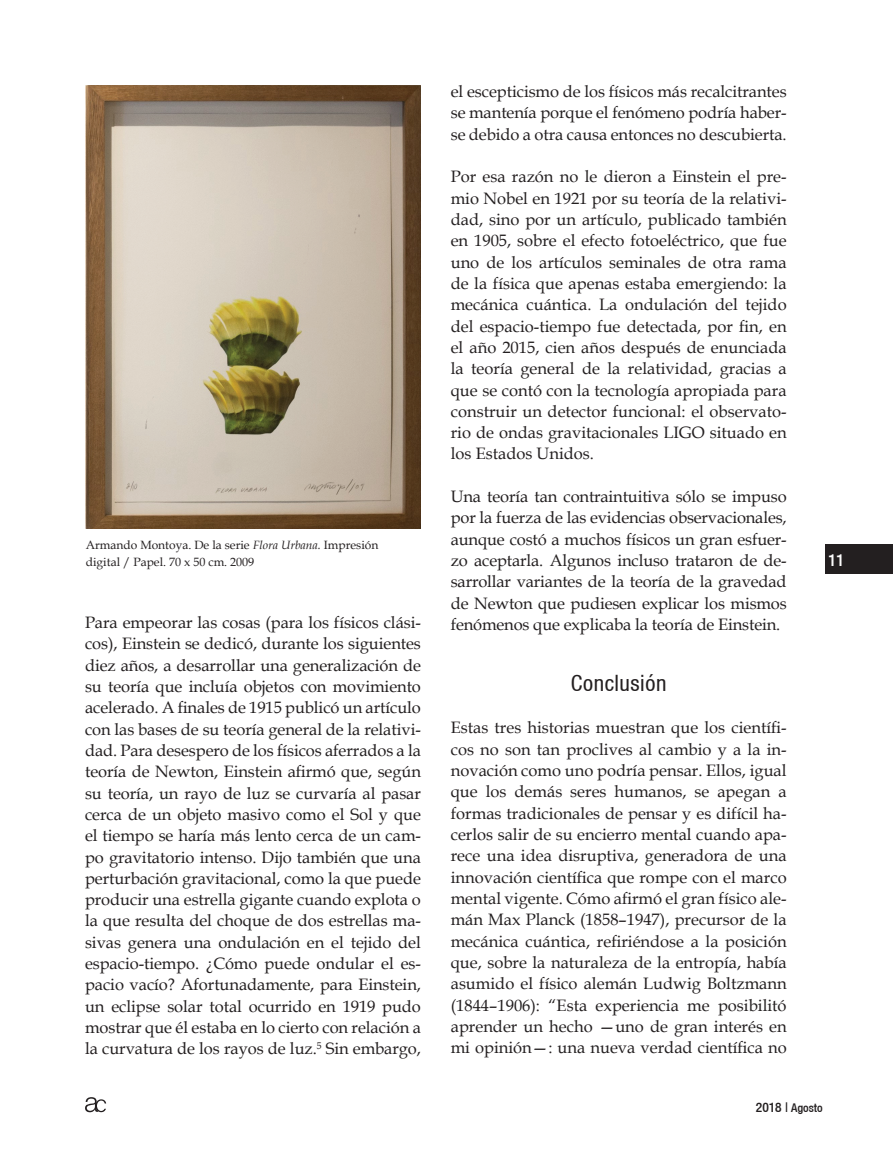
<style>
.page{position:relative;width:893px;height:1149px;background:#fff}
.page>*{position:absolute;margin:0;border:0;box-sizing:border-box;transform-origin:0 0}
.t1{font:condensed 22.5px "Helvetica 57";letter-spacing:.025em;color:#231f20}
.t2{font:500 condensed 16.95px "Helvetica 67";color:#fff}
.t3{font:16.5px/21.3px "Book Antiqua";letter-spacing:-.005em;color:#231f20;text-align:justify}
.t4{font:12px/16.5px "Book Antiqua";color:#231f20}
.t5{font:500 condensed 12px "Helvetica 67";color:#231f20}
.s1{font-style:italic}
.s2{font-size:13.5px}
</style>
<div class="page">
<div style="left:825px;top:544px;width:68px;height:29px;background:#231f20"></div>
<svg style="left:85px;top:1097px;width:21px;height:14px"></svg>
<img style="left:86px;top:85px;width:335px;height:443px">
<p class="t4" style="left:86px;top:536px;width:294px">Armando Montoya. De la serie <span class="s1">Flora Urbana.</span> Impresión digital / Papel. 70 x 50 cm. 2009</p>
<p class="t3" style="left:85px;top:611px;width:337px">Para empeorar las cosas (para los físicos clási&shy;cos), Einstein se dedicó, durante los siguientes diez años, a desarrollar una generalización de su teoría que incluía objetos con movimiento acelerado. A finales de 1915 publicó un artículo con las bases de su teoría general de la relativi&shy;dad. Para desespero de los físicos aferrados a la teoría de Newton, Einstein afirmó que, según su teoría, un rayo de luz se curvaría al pasar cerca de un objeto masivo como el Sol y que el tiempo se haría más lento cerca de un cam&shy;po gravitatorio intenso. Dijo también que una perturbación gravitacional, como la que puede producir una estrella gigante cuando explota o la que resulta del choque de dos estrellas ma&shy;sivas genera una ondulación en el tejido del espacio-tiempo. ¿Cómo puede ondular el es&shy;pacio vacío? Afortunadamente, para Einstein, un eclipse solar total ocurrido en 1919 pudo mostrar que él estaba en lo cierto con relación a la curvatura de los rayos de luz.<sup>5</sup> Sin embargo,</p>
<p class="t3" style="left:451px;top:80px;width:337px">el escepticismo de los físicos más recalcitrantes se mantenía porque el fenómeno podría haber&shy;se debido a otra causa entonces no descubierta.</p>
<p class="t3" style="left:451px;top:166px;width:337px">Por esa razón no le dieron a Einstein el pre&shy;mio Nobel en 1921 por su teoría de la relativi&shy;dad, sino por un artículo, publicado también en 1905, sobre el efecto fotoeléctrico, que fue uno de los artículos seminales de otra rama de la física que apenas estaba emergiendo: la mecánica cuántica. La ondulación del tejido del espacio-tiempo fue detectada, por fin, en el año 2015, cien años después de enunciada la teoría general de la relatividad, gracias a que se contó con la tecnología apropiada para construir un detector funcional: el observato&shy;rio de ondas gravitacionales LIGO situado en los Estados Unidos.</p>
<p class="t3" style="left:451px;top:485px;width:337px">Una teoría tan contraintuitiva sólo se impuso por la fuerza de las evidencias observacionales, aunque costó a muchos físicos un gran esfuer&shy;zo aceptarla. Algunos incluso trataron de de&shy;sarrollar variantes de la teoría de la gravedad de Newton que pudiesen explicar los mismos fenómenos que explicaba la teoría de Einstein.</p>
<h1 class="t1" style="left:571px;top:669px;width:97px">Conclusión</h1>
<p class="t3" style="left:451px;top:716px;width:337px">Estas tres historias muestran que los científi&shy;cos no son tan proclives al cambio y a la in&shy;novación como uno podría pensar. Ellos, igual que los demás seres humanos, se apegan a formas tradicionales de pensar y es difícil ha&shy;cerlos salir de su encierro mental cuando apa&shy;rece una idea disruptiva, generadora de una innovación científica que rompe con el marco mental vigente. Cómo afirmó el gran físico ale&shy;mán Max Planck (1858–1947), precursor de la mecánica cuántica, refiriéndose a la posición que, sobre la naturaleza de la entropía, había asumido el físico alemán Ludwig Boltzmann (1844–1906): “Esta experiencia me posibilitó aprender un hecho —uno de gran interés en mi opinión—: una nueva verdad científica no</p>
<p class="t2" style="left:828px;top:549px;width:18px">11</p>
<p class="t5" style="left:756px;top:1100px;width:68px"><span class="s2">2018 |</span> Agosto</p>
</div>
